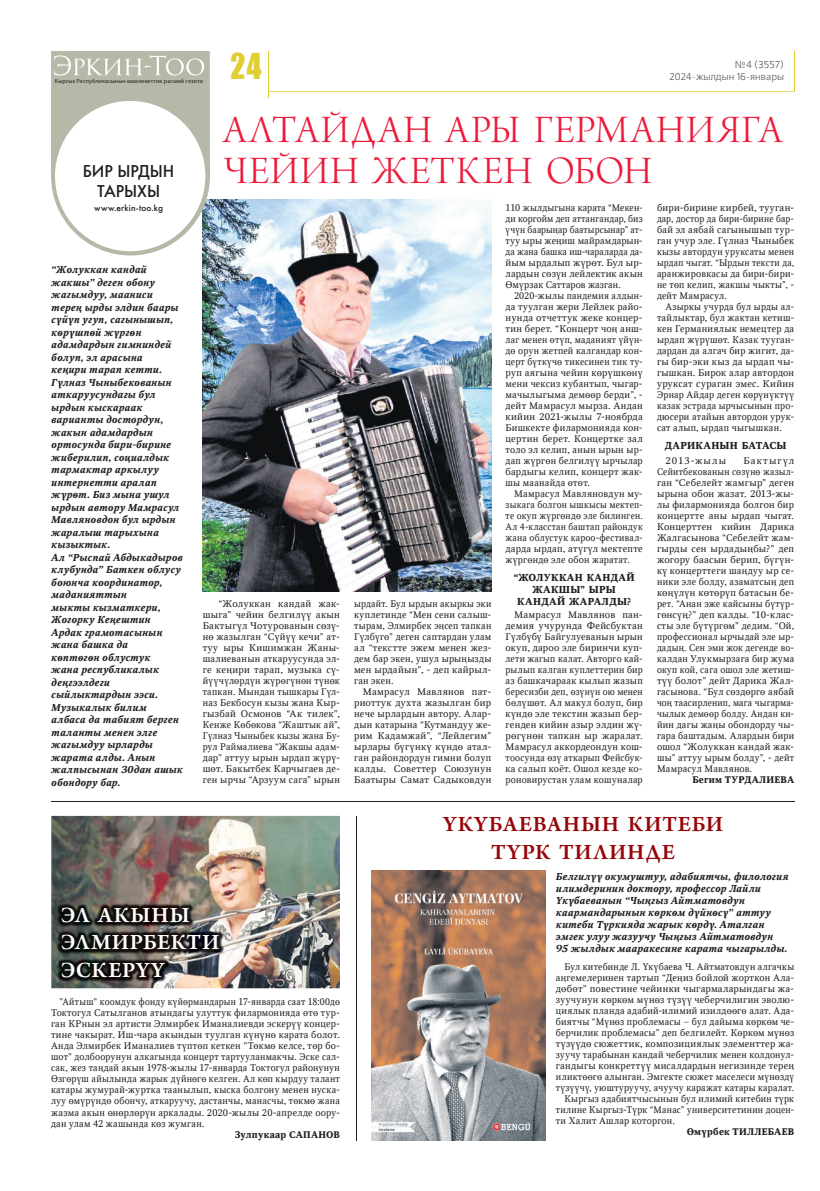
<style>
.page{position:relative;width:820px;height:1191px;background:#fff}
.page>*{position:absolute;margin:0;border:0;box-sizing:border-box;transform-origin:0 0}
.t1{font:41px/41.2px "Arno Pro Light Display";letter-spacing:.03em;color:#ed1a3b}
.t2{font:32.7px "Q3 Impact";color:#e0ce35;scale:.91 1}
.t3{font:600 23px/27.2px "Arno Pro";letter-spacing:.04em;color:#960509;text-align:center}
.t4{font:600 23px/27.2px "Arno Pro";letter-spacing:.03em;color:#fff}
.t5{font:17px/20px "Q3 Futuris C";letter-spacing:-.01em;color:#231f20;text-align:center}
.t6{font:italic 700 10px/12.5px "Q3 Octava C";letter-spacing:.015em;color:#231f20}
.t7{font:700 10px/12px "Q3 Octava C";letter-spacing:.035em;color:#231f20;text-align:center}
.t8{font:10px/12px "Q3 Free Set C";color:#57585a;text-align:right}
.t9{font:9.5px/11px "Q3 Octava C";letter-spacing:.03em;color:#231f20;text-align:justify;scale:1.05 1}
.t10{font:9.5px/11px "Q3 Octava C";letter-spacing:.03em;color:#231f20;text-align:justify}
.t11{font:9.5px/11px "Q3 Octava C";letter-spacing:.03em;color:#231f20;text-align:justify;scale:.96 1}
.t12{font:9.5px "Q3 Octava C";letter-spacing:.03em;color:#231f20;scale:1.04 1}
.t13{font:700 9.5px "Q3 Octava C";letter-spacing:.025em;color:#231f20}
.t14{font:9.5px "Q3 Octava C";letter-spacing:.11em;color:#231f20;scale:1.05 1}
.t15{font:9px "Q3 Futuris C";letter-spacing:.015em;color:#231f20}
.t16{font:6px "Q3 Myriad Pro";letter-spacing:.02em;color:#231f20}
</style>
<div class="page">
<img style="left:203px;top:200px;width:288px;height:391px">
<hr style="left:793px;top:51px;width:1px;height:40px;background:#e0ce35">
<hr style="left:269px;top:91px;width:525px;height:1px;background:#e9dc78">
<hr style="left:268px;top:51px;width:1px;height:46px;background:#e0ce35">
<div style="left:51px;top:97px;width:159px;height:158px;background:#b6b9a7;border-radius:50%"></div>
<svg style="left:51px;top:51px;width:159px;height:127px;background:#babdac"></svg>
<div style="left:55px;top:101px;width:150px;height:150px;background:#fff;border-radius:50%"></div>
<img style="left:372px;top:870px;width:173px;height:270px">
<img style="left:51px;top:816px;width:289px;height:172px">
<img style="left:57px;top:902px;width:167px;height:80px">
<hr style="left:51px;top:801px;width:742px;height:1px;background:#231f20">
<hr style="left:356px;top:816px;width:1px;height:324px;background:#231f20">
<p class="t16" style="left:55px;top:78px;width:150px">Кыргыз Республикасынын мамлекеттик расмий гезити</p>
<h2 class="t2" style="left:230px;top:48px;width:36px">24</h2>
<p class="t8" style="left:669px;top:59px;width:116px">№4 (3557)<br>2024-жылдын 16-январы</p>
<h3 class="t5" style="left:83px;top:161px;width:93px">БИР ЫРДЫН<br>ТАРЫХЫ</h3>
<p class="t15" style="left:94px;top:202px;width:70px">www.erkin-too.kg</p>
<p class="t6" style="left:51px;top:263px;width:133px">“Жолуккан кандай жакшы” деген обону жагымдуу, мааниси тереў ырды элдин баары сїйїп угуп, сагынышып, кєрїшпєй жїргєн адамдардын гимниндей болуп, эл арасына<br>кеўири тарап кетти.<br>Гїлназ Чыныбекованын аткаруусундагы бул ырдын кыскараак варианты достордун, жакын адамдардын ортосунда бири-бирине жиберилип, социалдык тармактар аркылуу интернетти аралап жїрєт. Биз мына ушул ырдын автору Мамрасул<br>Мавляновдон бул ырдын жаралыш тарыхына кызыктык.<br>Ал “Рыспай Абдыкадыров клубунда” Баткен облусу боюнча координатор, маданияттын<br>мыкты кызматкери,<br>Жогорку Кеўештин<br>Ардак грамотасынын жана башка да<br>кєптєгєн облустук<br>жана республикалык деўгээлдеги сыйлыктардын ээси.<br>Музыкалык билим албаса да табият берген таланты менен элге жагымдуу ырларды жарата алды. Анын жалпысынан 30дан ашык обондору бар.</p>
<h1 class="t1" style="left:223px;top:112px;width:560px">АЛТАЙДАН АРЫ ГЕРМАНИЯГА<br>ЧЕЙИН ЖЕТКЕН ОБОН</h1>
<p class="t9" style="left:203px;top:598px;width:132px;text-indent:16px">“Жолуккан кандай жак&shy;шыга” чейин белгилїї акын Бактыгїл Чотурованын сєзї&shy;нє жазылган “Сїйїї кечи” ат&shy;туу ыры Кишимжан Жаны&shy;шалиеванын аткаруусунда эл&shy;ге кеўири тарап, музыка сї&shy;йїїчїлєрдїн жїрєгїнєн тїнєк тапкан. Мындан тышкары Гїл&shy;наз Бекбосун кызы жана Кыр&shy;гызбай Осмонов “Ак тилек”, Кенже Кєбєкова “Жаштык ай”, Гїлназ Чыныбек кызы жана Бу&shy;рул Раймалиева “Жакшы адам&shy;дар” аттуу ырын ырдап жїрї&shy;шєт. Бакытбек Карчыгаев де&shy;ген ырчы “Арзуум сага” ырын</p>
<p class="t11" style="left:354px;top:598px;width:144px">ырдайт. Бул ырдын акыркы эки куплетинде “Мен сени салыш&shy;тырам, Элмирбек эўсеп тапкан Гїлбїгє” деген саптардан улам ал “текстте эжем менен жез&shy;дем бар экен, ушул ырыўызды мен ырдайын”, - деп кайрыл&shy;ган экен.</p>
<p class="t9" style="left:354px;top:686px;width:132px;text-indent:9px">Мамрасул Мавлянов пат&shy;риоттук духта жазылган бир нече ырлардын автору. Алар&shy;дын катарына “Кутмандуу же&shy;рим Кадамжай”, “Лейлегим” ырлары бїгїнкї кїндє атал&shy;ган райондордун гимни болуп калды. Советтер Союзунун Баатыры Самат Садыковдун</p>
<p class="t10" style="left:505px;top:202px;width:139px">110 жылдыгына карата “Мекен&shy;ди коргойм деп аттангандар, биз їчїн баарыўар баатырсынар” ат&shy;туу ыры жеўиш майрамдарын&shy;да жана башка иш-чараларда да&shy;йым ырдалып жїрєт. Бул ыр&shy;лардын сєзїн лейлектик акын Ємїрзак Саттаров жазган.</p>
<p class="t10" style="left:505px;top:290px;width:139px;text-indent:9px">2020-жылы пандемия алдын&shy;да туулган жери Лейлек райо&shy;нунда отчеттук жеке концер&shy;тин берет. “Концерт чоў анш&shy;лаг менен єтїп, маданият їйїн&shy;дє орун жетпей калгандар кон&shy;церт бїткїчє тикесинен тик ту&shy;руп аягына чейин кєрїшкєнї мени чексиз кубантып, чыгар&shy;мачылыгыма демєєр берди”, - дейт Мамрасул мырза. Андан кийин 2021-жылы 7-ноябрда Бишкекте филармонияда кон&shy;цертин берет. Концертке зал толо эл келип, анын ырын ыр&shy;дап жїргєн белгилїї ырчылар бардыгы келип, концерт жак&shy;шы маанайда єтєт.</p>
<p class="t10" style="left:505px;top:488px;width:139px;text-indent:9px">Мамрасул Мавляновдун му&shy;зыкага болгон ышкысы мектеп&shy;те окуп жїргєндє эле билинген.<br>Ал 4-класстан баштап райондук жана облустук кароо-фестивал&shy;дарда ырдап, атїгїл мектепте жїргєндє эле обон жаратат.</p>
<p class="t7" style="left:513px;top:571px;width:122px">“ЖОЛУККАН КАНДАЙ<br>ЖАКШЫ” ЫРЫ<br>КАНДАЙ ЖАРАЛДЫ?</p>
<p class="t9" style="left:505px;top:609px;width:132px;text-indent:9px">Мамрасул Мавлянов пан&shy;демия учурунда Фейсбуктан Гїлбїбї Байгулуеванын ырын окуп, дароо эле биринчи куп&shy;лети жагып калат. Авторго кай&shy;рылып калган куплеттерин бир аз башкачараак кылып жазып бересизби деп, єзїнїн ою менен бєлїшєт. Ал макул болуп, бир кїндє эле текстин жазып бер&shy;генден кийин азыр элдин жї&shy;рєгїнєн тапкан ыр жаралат.<br>Мамрасул аккордеондун кош&shy;тоосунда єзї аткарып Фейсбук&shy;ка салып коёт. Ошол кезде ко&shy;роновирустан улам кошуналар</p>
<p class="t9" style="left:656px;top:202px;width:132px">бири-бирине кирбей, тууган&shy;дар, достор да бири-бирине бар&shy;бай эл аябай сагынышып тур&shy;ган учур эле. Гїлназ Чыныбек кызы автордун уруксаты менен ырдап чыгат. “Ырдын тексти да, аранжировкасы да бири-бири&shy;не тєп келип, жакшы чыкты”, - дейт Мамрасул.</p>
<p class="t10" style="left:656px;top:301px;width:139px;text-indent:9px">Азыркы учурда бул ырды ал&shy;тайлыктар, бул жактан кетиш&shy;кен Германиялык немецтер да ырдап жїрїшєт. Казак тууган&shy;дардан да алгач бир жигит, да&shy;гы бир-эки кыз да ырдап чы&shy;гышкан. Бирок алар автордон уруксат сураган эмес. Кийин Эрнар Айдар деген кєрїнїктїї казак эстрада ырчысынын про&shy;дюсери атайын автордон урук&shy;сат алып, ырдап чыгышкан.</p>
<p class="t7" style="left:664px;top:439px;width:123px">ДАРИКАНЫН БАТАСЫ</p>
<p class="t14" style="left:665px;top:455px;width:59px">2013-жылы</p>
<p class="t9" style="left:656px;top:455px;width:132px;text-indent:86px">Бактыгїл Сейитбекованын сєзїнє жазыл&shy;ган “Себелейт жамгыр” деген ырына обон жазат. 2013-жы&shy;лы филармонияда болгон бир концертте аны ырдап чыгат.<br>Концерттен кийин Дарика Жалгасынова “Себелейт жам&shy;гырды сен ырдадыўбы?” деп жогору баасын берип, бїгїн&shy;кї концерттеги шаўдуу ыр се&shy;ники эле болду, азаматсыў деп кєўїлїн кєтєрїп батасын бе&shy;рет. “Анан эже кайсыны бїтїр&shy;гєнсїў?” деп калды. “10-клас&shy;сты эле бїтїргєм” дедим. “Ой, профессионал ырчыдай эле ыр&shy;дадыў. Сен эми жок дегенде во&shy;калдан Улукмырзага бир жума окуп кой, сага ошол эле жетиш&shy;тїї болот” дейт Дарика Жал&shy;гасынова. “Бул сєздєргє аябай чоў таасирленип, мага чыгарма&shy;чылык демєєр болду. Андан ки&shy;йин дагы жаўы обондорду чы&shy;гара баштадым. Алардын бири ошол “Жолуккан кандай жак&shy;шы” аттуу ырым болду”, - дейт Мамрасул Мавлянов.</p>
<p class="t13" style="left:692px;top:774px;width:103px">Бегим ТУРДАЛИЕВА</p>
<h3 class="t3" style="left:443px;top:812px;width:281px">ҮКҮБАЕВАНЫН КИТЕБИ<br>ТҮРК ТИЛИНДЕ</h3>
<h3 class="t4" style="left:61px;top:903px;width:160px">ЭЛ АКЫНЫ<br>ЭЛМИРБЕКТИ<br>ЭСКЕРҮҮ</h3>
<p class="t11" style="left:51px;top:997px;width:302px;text-indent:9px">"Айтыш" коомдук фонду кїйєрмандарын 17-январда саат 18:00дє Токтогул Сатылганов атындагы улуттук филармонияда єтє тур&shy;ган КРнын эл артисти Элмирбек Иманалиевди эскерїї концер&shy;тине чакырат. Иш-чара акындын туулган кїнїнє карата болот.<br>Анда Элмирбек Иманалиев тїптєп кеткен "Тєкмє келсе, тєр бо&shy;шот" долбоорунун алкагында концерт тартууланмакчы. Эске сал&shy;сак, жез таўдай акын 1978-жылы 17-январда Токтогул районунун Єзгєрїш айылында жарык дїйнєгє келген. Ал кєп кырдуу талант катары жумурай-журтка таанылып, кыска болгону менен нуска&shy;луу ємїрїндє обончу, аткаруучу, дастанчы, манасчы, тєкмє жана жазма акын єнєрлєрїн аркалады. 2020-жылы 20-апрелде оору&shy;дан улам 42 жашында кєз жумган.</p>
<p class="t13" style="left:235px;top:1128px;width:106px">Зулпукаар САПАНОВ</p>
<p class="t6" style="left:555px;top:870px;width:234px;line-height:12px">Белгилїї окумуштуу, адабиятчы, филология илимдеринин доктору, профессор Лайли Їкїбаеванын “Чыўгыз Айтматовдун каармандарынын кєркєм дїйнєсї” аттуу китеби Тїркияда жарык кєрдї. Аталган эмгек улуу жазуучу Чыўгыз Айтматовдун<br>95 жылдык мааракесине карата чыгарылды.</p>
<p class="t10" style="left:564px;top:961px;width:231px">Бул китебинде Л. Їкїбаева Ч. Айтматовдун алгачкы</p>
<p class="t10" style="left:555px;top:972px;width:240px">аўгемелеринен тартып “Деўиз бойлой жорткон Ала-</p>
<p class="t9" style="left:555px;top:983px;width:228px">дєбєт” повестине чейинки чыгармаларындагы жа-</p>
<p class="t10" style="left:555px;top:994px;width:240px">зуучунун кєркєм мїнєз тїзїї чеберчилигин эволю-</p>
<p class="t10" style="left:555px;top:1005px;width:240px">циялык планда адабий-илимий изилдєєгє алат. Ада-</p>
<p class="t10" style="left:555px;top:1016px;width:240px">биятчы “Мїнєз проблемасы – бул дайыма кєркєм че-</p>
<p class="t10" style="left:555px;top:1027px;width:240px">берчилик проблемасы” деп белгилейт. Кєркєм мїнєз</p>
<p class="t12" style="left:555px;top:1038px;width:230px">тїзїїдє сюжеттик, композициялык элементтер жа-</p>
<p class="t10" style="left:555px;top:1049px;width:240px">зуучу тарабынан кандай чеберчилик менен колдонул-</p>
<p class="t12" style="left:555px;top:1060px;width:230px">гандыгы конкреттїї мисалдардын негизинде тереў</p>
<p class="t10" style="left:555px;top:1071px;width:240px">иликтєєгє алынган. Эмгекте сюжет маселеси мїнєздї</p>
<p class="t10" style="left:555px;top:1082px;width:240px">тїзїїчї, уюштуруучу, ачуучу каражат катары каралат.</p>
<p class="t10" style="left:564px;top:1093px;width:231px">Кыргыз адабиятчысынын бул илимий китебин тїрк</p>
<p class="t10" style="left:555px;top:1104px;width:240px">тилине Кыргыз-Тїрк “Манас” университетинин доцен-</p>
<p class="t10" style="left:555px;top:1115px;width:120px">ти Халит Ашлар которгон.</p>
<p class="t13" style="left:686px;top:1126px;width:109px">Ємїрбек ТИЛЛЕБАЕВ</p>
</div>
